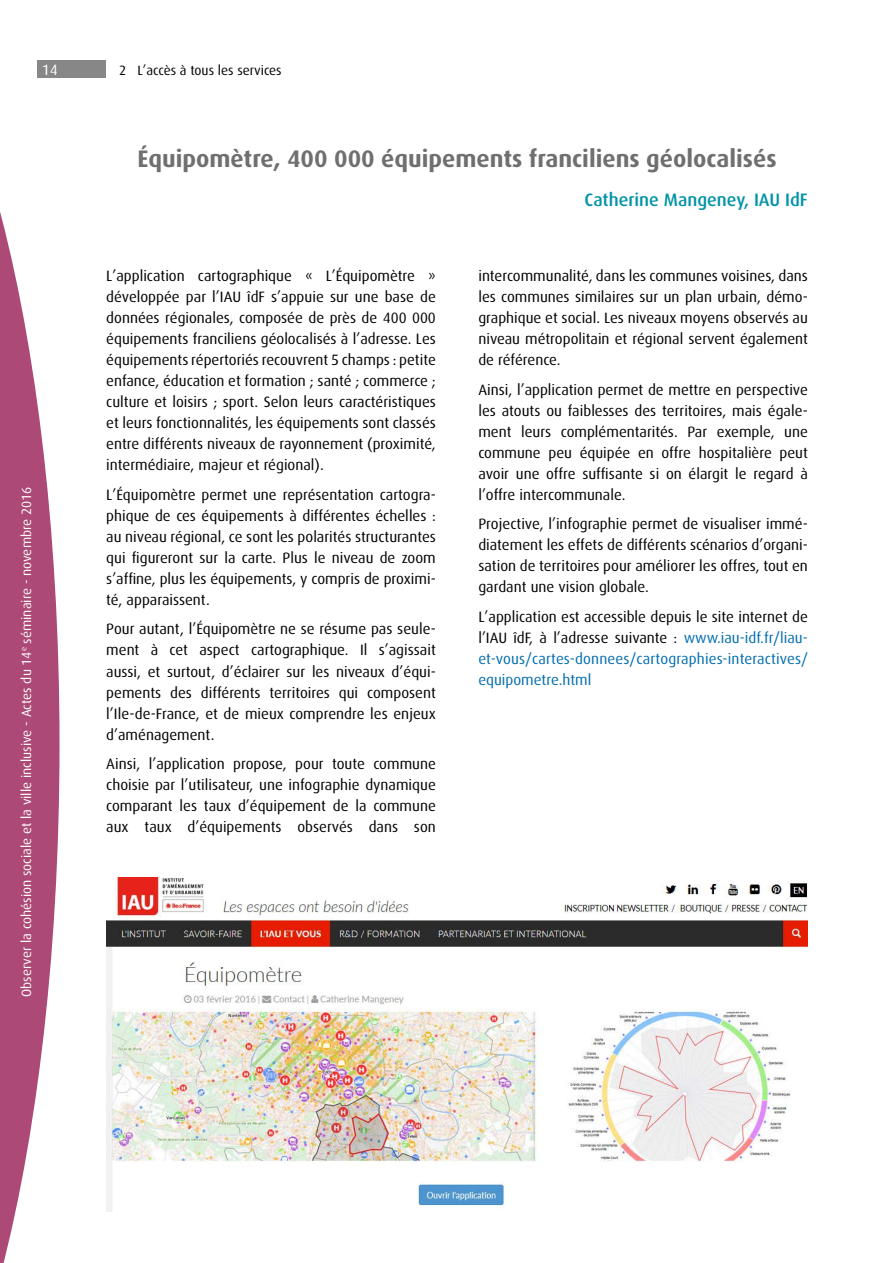
<style>
.page{position:relative;width:893px;height:1263px;background:#fff}
.page>*{position:absolute;margin:0;border:0;box-sizing:border-box;transform-origin:0 0}
.t1{font:700 24px "Dax OT";color:#706f6f}
.t2{font:500 18px "Dax OT";color:#0093a7}
.t3{font:15px/21px "Dax OT";color:#000;text-align:justify}
.t4{font:15px/21px "Dax OT";letter-spacing:.005em;color:#006daf;text-align:justify}
.t5{font:15px "Dax OT";color:#fff}
.t6{font:13.5px "Dax OT";color:#fff}
.t7{font:13.5px "Dax OT";color:#000}
.s1{color:#000}
</style>
<div class="page">
<svg style="left:0;top:60px;width:60px;height:1203px;fill:#ac4976"></svg>
<div style="left:38px;top:61px;width:68px;height:17px;background:#878787"></div>
<img style="left:106px;top:877px;width:702px;height:335px">
<p class="t5" style="left:42px;top:62px;width:17px">14</p>
<p class="t6" style="left:19px;top:997px;width:512px;rotate:-90deg">Observer la cohésion sociale et la ville inclusive - Actes du 14<sup>e</sup> séminaire - novembre 2016</p>
<p class="t7" style="left:119px;top:62px;width:164px">2 L’accès à tous les services</p>
<h1 class="t1" style="left:138px;top:145px;width:641px">Équipomètre, 400 000 équipements franciliens géolocalisés</h1>
<p class="t3" style="left:106px;top:266px;width:331px">L’application cartographique « L’Équipomètre » développée par l’IAU îdF s’appuie sur une base de données régionales, composée de près de 400 000 équipements franciliens géolocalisés à l’adresse. Les équipements répertoriés recouvrent 5 champs : petite enfance, éducation et formation ; santé ; commerce ; culture et loisirs ; sport. Selon leurs caractéristiques et leurs fonctionnalités, les équipements sont classés entre différents niveaux de rayonnement (proximité, intermédiaire, majeur et régional).</p>
<p class="t3" style="left:106px;top:484px;width:331px">L’Équipomètre permet une représentation cartogra&shy;phique de ces équipements à différentes échelles : au niveau régional, ce sont les polarités structurantes qui figureront sur la carte. Plus le niveau de zoom s’affine, plus les équipements, y compris de proximi&shy;té, apparaissent.</p>
<p class="t3" style="left:106px;top:619px;width:331px">Pour autant, l’Équipomètre ne se résume pas seule&shy;ment à cet aspect cartographique. Il s’agissait aussi, et surtout, d’éclairer sur les niveaux d’équi&shy;pements des différents territoires qui composent l’Ile-de-France, et de mieux comprendre les enjeux d’aménagement.</p>
<p class="t3" style="left:106px;top:753px;width:331px">Ainsi, l’application propose, pour toute commune choisie par l’utilisateur, une infographie dynamique comparant les taux d’équipement de la commune aux taux d’équipements observés dans son</p>
<p class="t2" style="left:585px;top:190px;width:225px">Catherine Mangeney, IAU IdF</p>
<p class="t3" style="left:478px;top:266px;width:331px">intercommunalité, dans les communes voisines, dans les communes similaires sur un plan urbain, démo&shy;graphique et social. Les niveaux moyens observés au niveau métropolitain et régional servent également de référence.</p>
<p class="t3" style="left:478px;top:379px;width:331px">Ainsi, l’application permet de mettre en perspective les atouts ou faiblesses des territoires, mais égale&shy;ment leurs complémentarités. Par exemple, une commune peu équipée en offre hospitalière peut avoir une offre suffisante si on élargit le regard à l’offre intercommunale.</p>
<p class="t3" style="left:478px;top:514px;width:331px">Projective, l’infographie permet de visualiser immé&shy;diatement les effets de différents scénarios d’organi&shy;sation de territoires pour améliorer les offres, tout en gardant une vision globale.</p>
<p class="t4" style="left:478px;top:606px;width:331px"><span class="s1">L’application est accessible depuis le site internet de l’IAU îdF, à l’adresse suivante :</span> www.iau-idf.fr/liau&shy;et-vous/cartes-donnees/cartographies-interactives/ equipometre.html</p>
</div>
